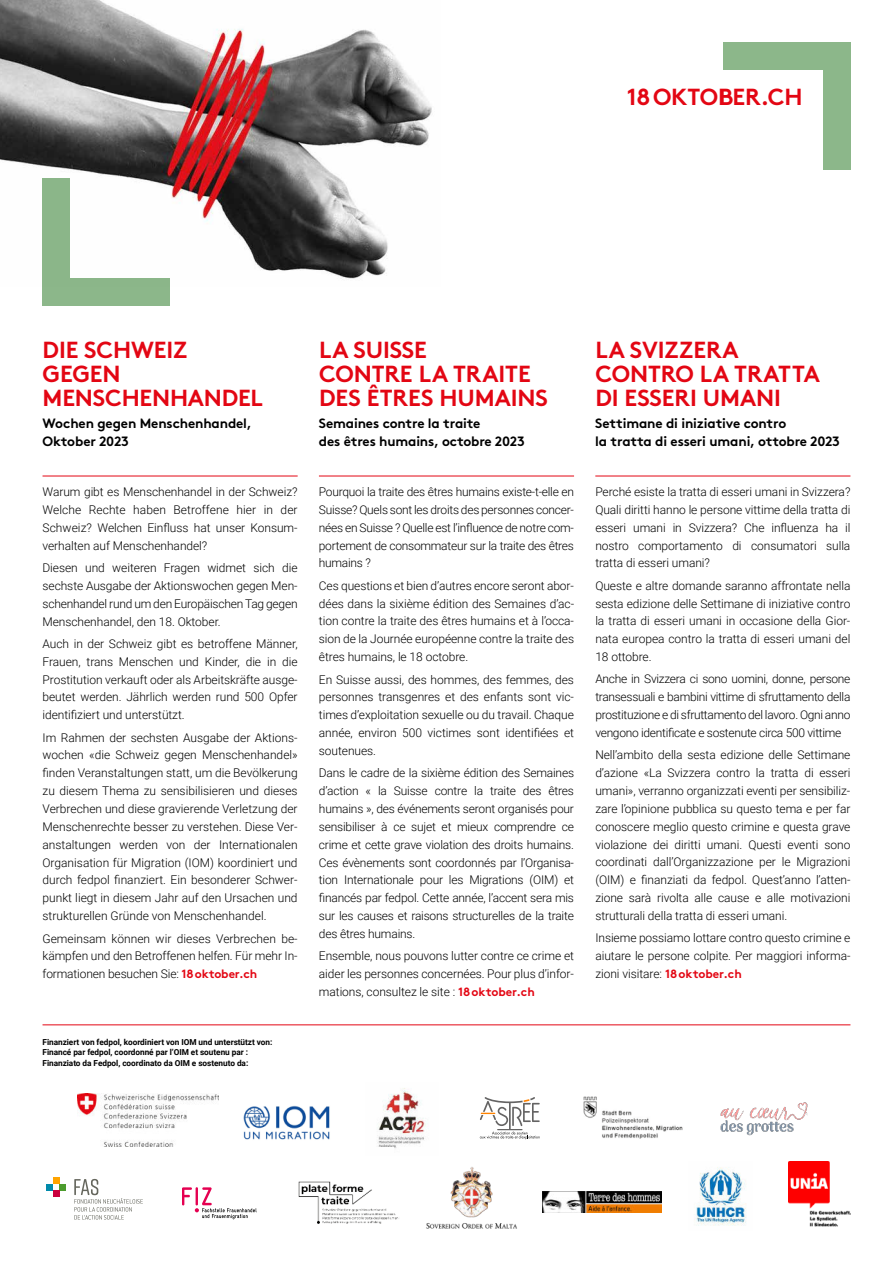
<style>
.page{position:relative;width:893px;height:1263px;background:#fff}
.page>*{position:absolute;margin:0;border:0;box-sizing:border-box;transform-origin:0 0}
.t1{font:700 23.25px/24px "Brown";letter-spacing:-.005em;color:#e30613}
.t2{font:700 13.5px/18px "Brown";letter-spacing:-.01em;color:#000}
.t3{font:300 12px/17.9px "Roboto";letter-spacing:-.005em;color:#000;text-align:justify}
.t4{font:700 8.25px/10.6px "Roboto";letter-spacing:-.005em;color:#000}
.s1{font-family:"Brown";font-weight:700;color:#e30613}
</style>
<div class="page">
<hr style="left:43px;top:476px;width:255px;height:1px;background:#e30613">
<hr style="left:319px;top:476px;width:255px;height:1px;background:#e30613">
<hr style="left:595px;top:476px;width:255px;height:1px;background:#e30613">
<hr style="left:43px;top:1024px;width:807px;height:1px;background:#e30613">
<img style="left:0;top:0;width:432px;height:286px">
<img style="left:583px;top:1096px;width:100px;height:43px">
<svg style="left:480px;top:1097px;width:60px;height:42px"></svg>
<svg style="left:182px;top:1187px;width:75px;height:32px"></svg>
<img style="left:298px;top:1181px;width:101px;height:43px">
<img style="left:788px;top:1161px;width:62px;height:65px">
<img style="left:377px;top:1088px;width:52px;height:61px">
<img style="left:243px;top:1105px;width:87px;height:35px">
<img style="left:78px;top:1093px;width:140px;height:54px">
<img style="left:720px;top:1102px;width:88px;height:33px">
<svg style="left:74px;top:1179px;width:69px;height:40px"></svg>
<div style="left:59px;top:1184px;width:7px;height:6px;background:#4c9c2e"></div>
<div style="left:53px;top:1177px;width:6px;height:7px;background:#ffa400"></div>
<svg style="left:47px;top:1184px;width:12px;height:12px"></svg>
<div style="left:823px;top:43px;width:27px;height:127px;background:#8cb78a"></div>
<div style="left:723px;top:43px;width:127px;height:27px;background:#8cb78a"></div>
<div style="left:43px;top:179px;width:27px;height:127px;background:#8cb78a"></div>
<div style="left:43px;top:278px;width:127px;height:28px;background:#8cb78a"></div>
<img style="left:426px;top:1167px;width:91px;height:62px">
<img style="left:543px;top:1192px;width:119px;height:21px">
<img style="left:694px;top:1167px;width:53px;height:59px">
<h1 class="t1" style="left:627px;top:85px;width:177px">18 OKTOBER.CH</h1>
<h1 class="t1" style="left:43px;top:338px;width:222px">DIE SCHWEIZ<br>GEGEN<br>MENSCHENHANDEL</h1>
<p class="t2" style="left:43px;top:415px;width:211px">Wochen gegen Menschenhandel,<br>Oktober 2023</p>
<p class="t3" style="left:43px;top:484px;width:257px">Warum gibt es Menschenhandel in der Schweiz?<br>Welche Rechte haben Betroffene hier in der Schweiz? Welchen Einfluss hat unser Konsum&shy;verhalten auf Menschenhandel?</p>
<p class="t3" style="left:43px;top:560px;width:257px">Diesen und weiteren Fragen widmet sich die sechste Ausgabe der Aktionswochen gegen Men&shy;schenhandel rund um den Europäischen Tag gegen Menschenhandel, den 18. Oktober.</p>
<p class="t3" style="left:43px;top:636px;width:257px">Auch in der Schweiz gibt es betroffene Männer, Frauen, trans Menschen und Kinder, die in die Prostitution verkauft oder als Arbeitskräfte ausge&shy;beutet werden. Jährlich werden rund 500 Opfer identifiziert und unterstützt.</p>
<p class="t3" style="left:43px;top:729px;width:257px">Im Rahmen der sechsten Ausgabe der Aktions&shy;wochen «die Schweiz gegen Menschenhandel» finden Veranstaltungen statt, um die Bevölkerung zu diesem Thema zu sensibilisieren und dieses Verbrechen und diese gravierende Verletzung der Menschenrechte besser zu verstehen. Diese Ver&shy;anstaltungen werden von der Internationalen Organisation für Migration (IOM) koordiniert und durch fedpol finanziert. Ein besonderer Schwer&shy;punkt liegt in diesem Jahr auf den Ursachen und strukturellen Gründe von Menschenhandel.</p>
<p class="t3" style="left:43px;top:929px;width:257px">Gemeinsam können wir dieses Verbrechen be - kämpfen und den Betroffenen helfen. Für mehr In&shy;formationen besuchen Sie: <span class="s1">18 oktober.ch</span></p>
<p class="t4" style="left:43px;top:1037px;width:231px">Finanziert von fedpol, koordiniert von IOM und unterstützt von:<br>Financé par fedpol, coordonné par l’OIM et soutenu par :<br>Finanziato da Fedpol, coordinato da OIM e sostenuto da:</p>
<h1 class="t1" style="left:319px;top:338px;width:230px">LA SUISSE<br>CONTRE LA TRAITE<br>DES ÊTRES HUMAINS</h1>
<p class="t2" style="left:319px;top:415px;width:207px">Semaines contre la traite<br>des êtres humains, octobre 2023</p>
<p class="t3" style="left:319px;top:484px;width:257px">Pourquoi la traite des êtres humains existe-t-elle en Suisse? Quels sont les droits des personnes concer&shy;nées en Suisse ? Quelle est l’influence de notre com&shy;portement de consommateur sur la traite des êtres humains ?</p>
<p class="t3" style="left:319px;top:577px;width:257px">Ces questions et bien d’autres encore seront abor&shy;dées dans la sixième édition des Semaines d’ac&shy;tion contre la traite des êtres humains et à l’occa&shy;sion de la Journée européenne contre la traite des êtres humains, le 18 octobre.</p>
<p class="t3" style="left:319px;top:671px;width:257px">En Suisse aussi, des hommes, des femmes, des personnes transgenres et des enfants sont vic&shy;times d’exploitation sexuelle ou du travail. Chaque année, environ 500 victimes sont identifiées et soutenues.</p>
<p class="t3" style="left:319px;top:765px;width:257px">Dans le cadre de la sixième édition des Semaines d’action « la Suisse contre la traite des êtres humains », des événements seront organisés pour sensibi liser à ce sujet et mieux comprendre ce crime et cette grave violation des droits humains.<br>Ces évènements sont coordonnés par l’Organisa&shy;tion Internationale pour les Migrations (OIM) et financés par fedpol. Cette année, l’accent sera mis sur les causes et raisons structurelles de la traite des êtres humains.</p>
<p class="t3" style="left:319px;top:948px;width:257px">Ensemble, nous pouvons lutter contre ce crime et aider les personnes concernées. Pour plus d’infor&shy;mations, consultez le site : <span class="s1">18 oktober.ch</span></p>
<h1 class="t1" style="left:595px;top:338px;width:226px">LA SVIZZERA<br>CONTRO LA TRATTA<br>DI ESSERI UMANI</h1>
<p class="t2" style="left:595px;top:415px;width:246px">Settimane di iniziative contro<br>la tratta di esseri umani, ottobre 2023</p>
<p class="t3" style="left:595px;top:484px;width:257px">Perché esiste la tratta di esseri umani in Svizzera?<br>Quali diritti hanno le persone vittime della tratta di esseri umani in Svizzera? Che influenza ha il nostro comportamento di consumatori sulla tratta di esseri umani?</p>
<p class="t3" style="left:595px;top:577px;width:257px">Queste e altre domande saranno affrontate nella sesta edizione delle Settimane di iniziative contro la tratta di esseri umani in occasione della Gior&shy;nata europea contro la tratta di esseri umani del 18 ottobre.</p>
<p class="t3" style="left:595px;top:671px;width:257px">Anche in Svizzera ci sono uomini, donne, persone transessuali e bambini vittime di sfruttamento della prostituzione e di sfruttamento del lavoro. Ogni anno vengono identificate e sostenute circa 500 vittime</p>
<p class="t3" style="left:595px;top:747px;width:257px">Nell’ambito della sesta edizione delle Settimane d’azione «La Svizzera contro la tratta di esseri umani», verranno organizzati eventi per sensibiliz&shy;zare l’opinione pubblica su questo tema e per far conoscere meglio questo crimine e questa grave violazione dei diritti umani. Questi eventi sono coordinati dall’Organizzazione per le Migrazioni (OIM) e finanziati da fedpol. Quest’anno l’atten&shy;zione sarà rivolta alle cause e alle motivazioni strutturali della tratta di esseri umani.</p>
<p class="t3" style="left:595px;top:930px;width:257px">Insieme possiamo lottare contro questo crimine e aiutare le persone colpite. Per maggiori informa&shy;zioni visitare: <span class="s1">18 oktober.ch</span></p>
</div>
